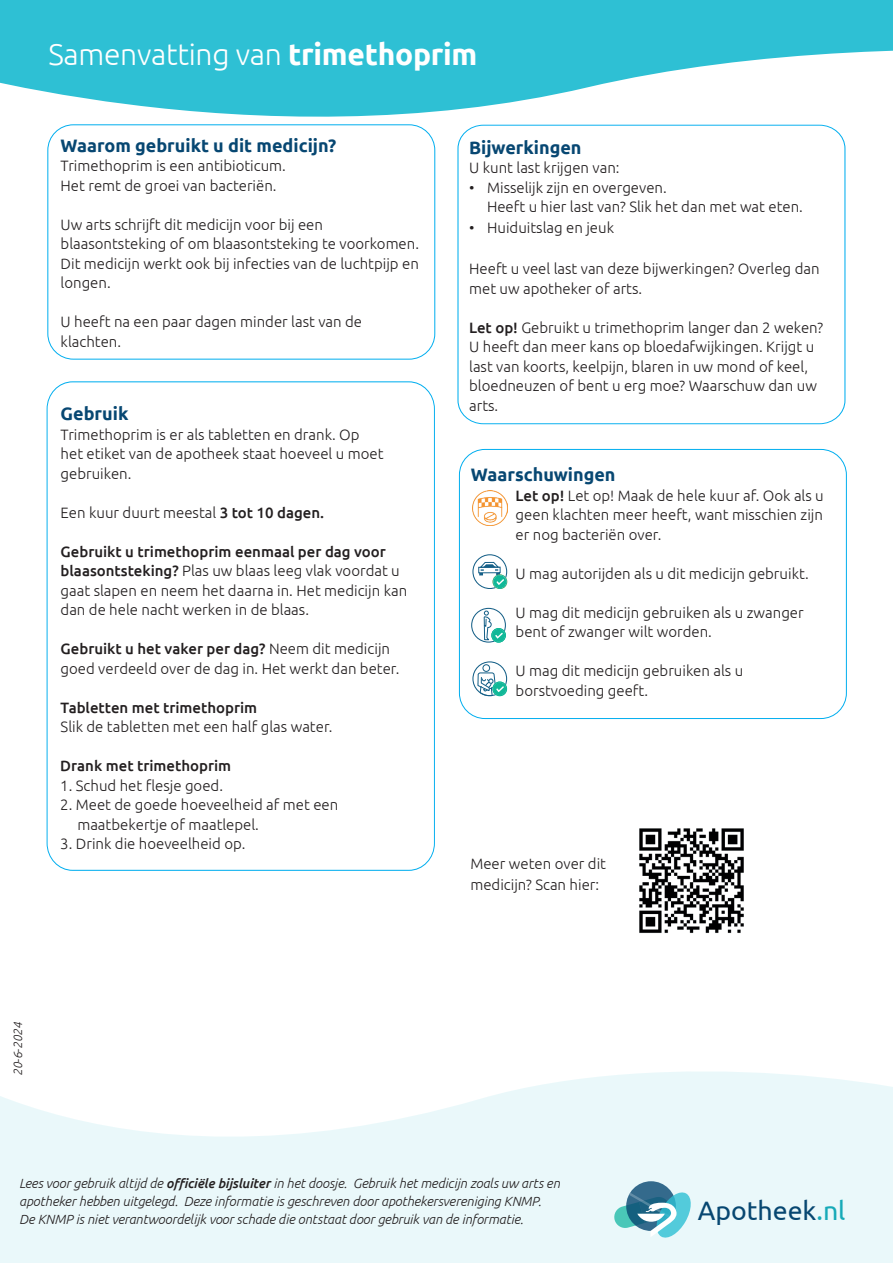
<style>
.page{position:relative;width:893px;height:1263px;background:#fff}
.page>*{position:absolute;margin:0;border:0;box-sizing:border-box;transform-origin:0 0}
.t1{font:300 30px "Ubuntu";letter-spacing:-.01em;color:#fff}
.t2{font:26.7px "Ubuntu";color:#074771}
.t3{font:700 18px "Ubuntu";color:#074772}
.t4{font:300 15px/19.5px "Ubuntu";color:#231f20}
.t5{font:500 15px "Ubuntu";color:#231f20}
.t6{font:italic 300 13.35px/18px "Ubuntu";letter-spacing:-.005em;color:#231f20}
.t7{font:italic 300 12px "Ubuntu";color:#231f20}
.s1{font-weight:700}
.s2{font-weight:500}
.s3{color:#17aab8}
</style>
<div class="page">
<svg style="left:0;top:1071px;width:893px;height:192px;fill:#eaf8fa"></svg>
<svg style="left:0;top:0;width:893px;height:165px;fill:#2ec0d4"></svg>
<svg style="left:626px;top:1181px;width:50px;height:50px"></svg>
<svg style="left:614px;top:1192px;width:77px;height:45px;background:#81becb"></svg>
<div style="left:459px;top:449px;width:388px;height:270px;border:1px solid #00aeef;border-radius:26px"></div>
<div style="left:459px;top:118px;width:387px;height:326px;background:#fff;border-radius:26px"></div>
<div style="left:458px;top:125px;width:387px;height:299px;border:1px solid #00aeef;border-radius:24px"></div>
<div style="left:48px;top:125px;width:387px;height:234px;background:#fff;border-radius:26px"></div>
<div style="left:48px;top:125px;width:387px;height:234px;border:1px solid #00aeef;border-radius:26px"></div>
<svg style="left:472px;top:554px;width:35px;height:35px"></svg>
<img style="left:472px;top:490px;width:35px;height:35px">
<svg style="left:471px;top:608px;width:35px;height:34px"></svg>
<img style="left:639px;top:828px;width:105px;height:105px">
<svg style="left:472px;top:661px;width:35px;height:35px"></svg>
<h1 class="t1" style="left:48px;top:36px;width:430px">Samenvatting van <span class="s1">trimethoprim</span></h1>
<p class="t3" style="left:61px;top:134px;width:277px">Waarom gebruikt u dit medicijn?</p>
<p class="t4" style="left:61px;top:156px;width:227px">Trimethoprim is een antibioticum.<br>Het remt de groei van bacteriën.</p>
<p class="t4" style="left:61px;top:214px;width:360px">Uw arts schrijft dit medicijn voor bij een blaasontsteking of om blaasontsteking te voorkomen.<br>Dit medicijn werkt ook bij infecties van de luchtpijp en longen.</p>
<p class="t4" style="left:61px;top:312px;width:303px">U heeft na een paar dagen minder last van de klachten.</p>
<p class="t3" style="left:61px;top:403px;width:69px">Gebruik</p>
<p class="t4" style="left:61px;top:424px;width:324px">Trimethoprim is er als tabletten en drank. Op het etiket van de apotheek staat hoeveel u moet gebruiken.</p>
<p class="t4" style="left:61px;top:502px;width:265px">Een kuur duurt meestal <span class="s2">3 tot 10 dagen.</span></p>
<p class="t4" style="left:61px;top:541px;width:348px"><span class="s2">Gebruikt u trimethoprim eenmaal per dag voor blaasontsteking?</span> Plas uw blaas leeg vlak voordat u gaat slapen en neem het daarna in. Het medicijn kan dan de hele nacht werken in de blaas.</p>
<p class="t4" style="left:61px;top:639px;width:340px"><span class="s2">Gebruikt u het vaker per dag?</span> Neem dit medicijn goed verdeeld over de dag in. Het werkt dan beter.</p>
<p class="t5" style="left:61px;top:698px;width:198px">Tabletten met trimethoprim</p>
<p class="t4" style="left:61px;top:717px;width:274px">Slik de tabletten met een half glas water.</p>
<p class="t5" style="left:60px;top:756px;width:172px">Drank met trimethoprim</p>
<p class="t4" style="left:60px;top:775px;width:164px">1. Schud het flesje goed.</p>
<p class="t4" style="left:77px;top:794px;width:262px;text-indent:-17px">2. Meet de goede hoeveelheid af met een maatbekertje of maatlepel.</p>
<p class="t4" style="left:60px;top:834px;width:187px">3. Drink die hoeveelheid op.</p>
<p class="t7" style="left:11px;top:1076px;width:56px;rotate:-90deg">20-6-2024</p>
<p class="t3" style="left:469px;top:136px;width:114px">Bijwerkingen</p>
<p class="t4" style="left:469px;top:158px;width:152px">U kunt last krijgen van:</p>
<p class="t4" style="left:469px;top:177px;width:199px">• Misselijk zijn en overgeven.</p>
<p class="t4" style="left:469px;top:218px;width:146px">• Huiduitslag en jeuk</p>
<p class="t4" style="left:469px;top:259px;width:352px">Heeft u veel last van deze bijwerkingen? Overleg dan met uw apotheker of arts.</p>
<p class="t4" style="left:469px;top:317px;width:356px"><span class="s2">Let op!</span> Gebruikt u trimethoprim langer dan 2 weken?<br>U heeft dan meer kans op bloedafwijkingen. Krijgt u last van koorts, keelpijn, blaren in uw mond of keel, bloedneuzen of bent u erg moe? Waarschuw dan uw arts.</p>
<p class="t4" style="left:487px;top:197px;width:317px">Heeft u hier last van? Slik het dan met wat eten.</p>
<p class="t3" style="left:471px;top:464px;width:146px">Waarschuwingen</p>
<p class="t4" style="left:516px;top:485px;width:310px;text-align:justify"><span class="s2">Let op!</span> Let op! Maak de hele kuur af. Ook als u geen klachten meer heeft, want misschien zijn er nog bacteriën over.</p>
<p class="t4" style="left:516px;top:563px;width:295px">U mag autorijden als u dit medicijn gebruikt.</p>
<p class="t4" style="left:516px;top:602px;width:290px">U mag dit medicijn gebruiken als u zwanger bent of zwanger wilt worden.</p>
<p class="t4" style="left:516px;top:661px;width:229px">U mag dit medicijn gebruiken als u borstvoeding geeft.</p>
<p class="t4" style="left:470px;top:853px;width:137px;line-height:21px">Meer weten over dit medicijn? Scan hier:</p>
<p class="t6" style="left:19px;top:1174px;width:542px">Lees voor gebruik altijd de <span class="s2">officiële bijsluiter</span> in het doosje. Gebruik het medicijn zoals uw arts en apotheker hebben uitgelegd. Deze informatie is geschreven door apothekersvereniging KNMP.<br>De KNMP is niet verantwoordelijk voor schade die ontstaat door gebruik van de informatie.</p>
<h2 class="t2" style="left:698px;top:1194px;width:149px">Apotheek<span class="s3">.nl</span></h2>
</div>
